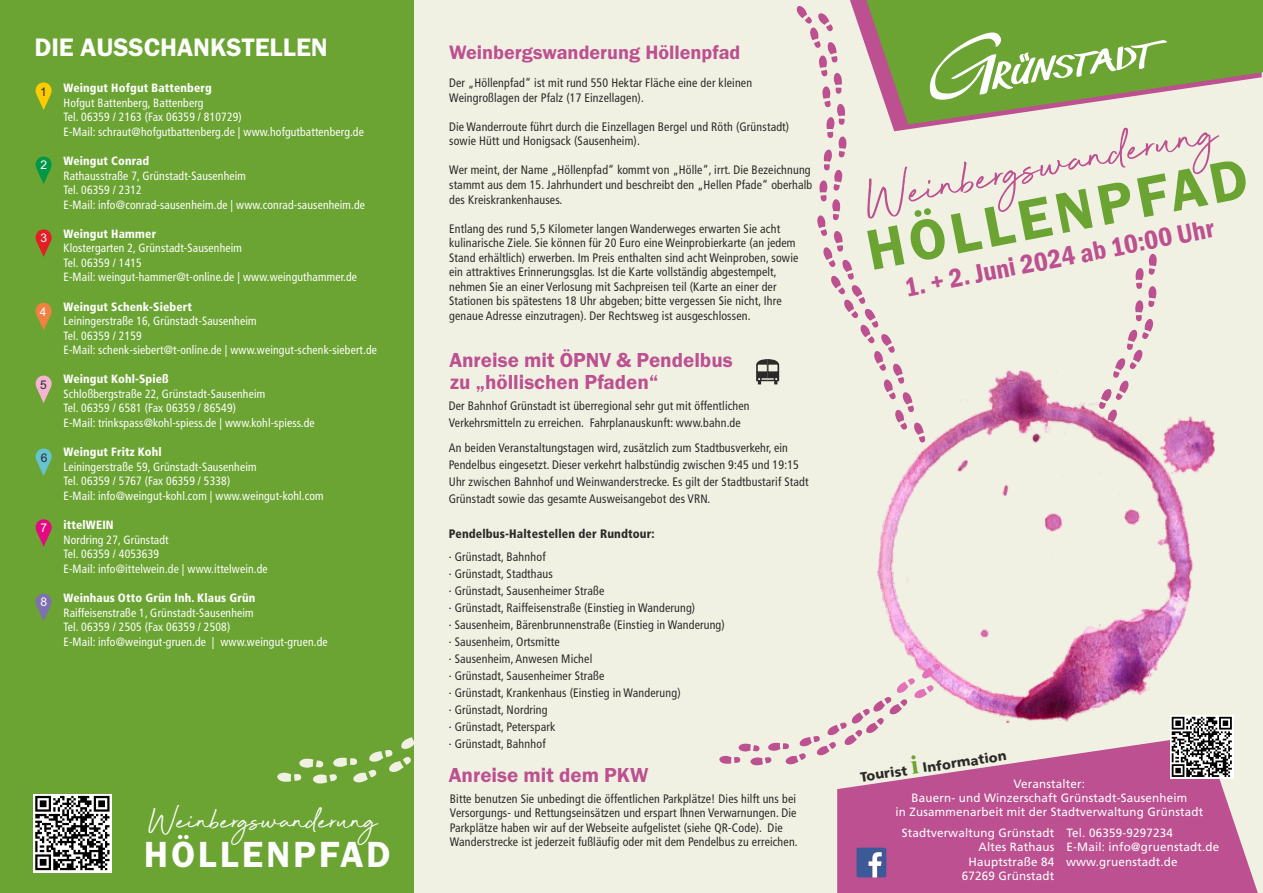
<style>
.page{position:relative;width:1263px;height:893px;background:#f1f1e3}
.page>*{position:absolute;margin:0;border:0;box-sizing:border-box;transform-origin:0 0}
.t1{font:60.45px "Beyond Infinity";color:#bc5090}
.t2{font:600 59.1px "Franklin Gothic";color:#6ba432}
.t3{font:38.55px "Beyond Infinity";color:#fefefe}
.t4{font:600 37.65px "Franklin Gothic";letter-spacing:.075em;color:#fefefe}
.t5{font:600 condensed 27.3px "Franklin Gothic";color:#bc5090}
.t6{font:600 26.25px "Franklin Gothic";color:#fefefe}
.t7{font:600 21px/22px "Franklin Gothic";color:#bc5090}
.t8{font:600 20.1px "Franklin Gothic";color:#bc5090}
.t9{font:900 13.5px "Frutiger";color:#2b2a29}
.t10{font:condensed 12.3px/17px "Frutiger";color:#2b2a29}
.t11{font:900 condensed 12.3px "Frutiger";color:#2b2a29}
.t12{font:condensed 12px/14.5px "Frutiger";color:#fefefe}
.t13{font:12px/14.2px "Frutiger";color:#fefefe;text-align:center}
.t14{font:900 condensed 12px "Frutiger";color:#fefefe}
.t15{font:12px "Arial";color:#fefefe}
.t16{font:12px "Arial";color:#2b2a29}
.s1{font-family:"Times New Roman";font-weight:700;font-size:27px;color:#6ba432}
</style>
<div class="page">
<svg style="left:837px;top:735px;width:421px;height:158px;fill:#bc5090"></svg>
<div style="left:0;top:0;width:414px;height:893px;background:#6ba432"></div>
<svg style="left:851px;top:0;width:412px;height:92px;fill:#6ba432"></svg>
<img style="left:877px;top:416px;width:338px;height:306px">
<svg style="left:796px;top:5px;width:371px;height:438px"></svg>
<svg style="left:277px;top:737px;width:137px;height:47px"></svg>
<svg style="left:719px;top:663px;width:222px;height:104px"></svg>
<svg style="left:856px;top:847px;width:30px;height:30px"></svg>
<svg style="left:756px;top:359px;width:23px;height:25px"></svg>
<svg style="left:33px;top:794px;width:79px;height:78px"></svg>
<svg style="left:35px;top:796px;width:75px;height:74px"></svg>
<div style="left:1170px;top:715px;width:63px;height:64px;background:linear-gradient(to right,#fff,#fff)"></div>
<svg style="left:1172px;top:717px;width:60px;height:60px"></svg>
<svg style="left:35px;top:82px;width:17px;height:28px"></svg>
<svg style="left:35px;top:229px;width:17px;height:28px"></svg>
<svg style="left:35px;top:156px;width:17px;height:28px"></svg>
<svg style="left:35px;top:448px;width:17px;height:28px"></svg>
<svg style="left:35px;top:519px;width:17px;height:28px"></svg>
<svg style="left:35px;top:593px;width:17px;height:28px"></svg>
<svg style="left:35px;top:303px;width:17px;height:27px"></svg>
<svg style="left:35px;top:375px;width:17px;height:28px"></svg>
<h3 class="t6" style="left:34px;top:38px;width:295px">DIE AUSSCHANKSTELLEN</h3>
<p class="t14" style="left:64px;top:83px;width:150px">Weingut Hofgut Battenberg</p>
<p class="t12" style="left:64px;top:96px;width:302px">Hofgut Battenberg, Battenberg<br>Tel. 06359 / 2163 (Fax 06359 / 810729)<br>E-Mail: schraut@hofgutbattenberg.de | www.hofgutbattenberg.de</p>
<p class="t14" style="left:64px;top:156px;width:87px">Weingut Conrad</p>
<p class="t12" style="left:64px;top:169px;width:303px">Rathausstraße 7, Grünstadt-Sausenheim<br>Tel. 06359 / 2312<br>E-Mail: info@conrad-sausenheim.de | www.conrad-sausenheim.de</p>
<p class="t14" style="left:64px;top:229px;width:94px">Weingut Hammer</p>
<p class="t12" style="left:64px;top:242px;width:295px">Klostergarten 2, Grünstadt-Sausenheim<br>Tel. 06359 / 1415<br>E-Mail: weingut-hammer@t-online.de | www.weinguthammer.de</p>
<p class="t14" style="left:64px;top:302px;width:130px">Weingut Schenk-Siebert</p>
<p class="t12" style="left:64px;top:315px;width:315px">Leiningerstraße 16, Grünstadt-Sausenheim<br>Tel. 06359 / 2159<br>E-Mail: schenk-siebert@t-online.de | www.weingut-schenk-siebert.de</p>
<p class="t14" style="left:64px;top:374px;width:107px">Weingut Kohl-Spieß</p>
<p class="t12" style="left:64px;top:387px;width:253px">Schloßbergstraße 22, Grünstadt-Sausenheim<br>Tel. 06359 / 6581 (Fax 06359 / 86549)<br>E-Mail: trinkspass@kohl-spiess.de | www.kohl-spiess.de</p>
<p class="t14" style="left:64px;top:447px;width:100px">Weingut Fritz Kohl</p>
<p class="t12" style="left:64px;top:460px;width:262px">Leiningerstraße 59, Grünstadt-Sausenheim<br>Tel. 06359 / 5767 (Fax 06359 / 5338)<br>E-Mail: info@weingut-kohl.com | www.weingut-kohl.com</p>
<p class="t14" style="left:64px;top:520px;width:52px">ittelWEIN</p>
<p class="t12" style="left:64px;top:533px;width:206px">Nordring 27, Grünstadt<br>Tel. 06359 / 4053639<br>E-Mail: info@ittelwein.de | www.ittelwein.de</p>
<p class="t14" style="left:64px;top:593px;width:193px">Weinhaus Otto Grün Inh. Klaus Grün</p>
<p class="t12" style="left:64px;top:606px;width:266px">Raiffeisenstraße 1, Grünstadt-Sausenheim<br>Tel. 06359 / 2505 (Fax 06359 / 2508)<br>E-Mail: info@weingut-gruen.de | www.weingut-gruen.de</p>
<p class="t16" style="left:40px;top:87px;width:8px">1</p>
<p class="t15" style="left:41px;top:160px;width:8px">2</p>
<p class="t15" style="left:40px;top:234px;width:8px">3</p>
<p class="t15" style="left:40px;top:307px;width:8px">4</p>
<p class="t16" style="left:40px;top:380px;width:8px">5</p>
<p class="t16" style="left:41px;top:453px;width:8px">6</p>
<p class="t15" style="left:40px;top:524px;width:8px">7</p>
<p class="t15" style="left:40px;top:597px;width:8px">8</p>
<h3 class="t3" style="left:148px;top:805px;width:231px">Weinbergswanderung</h3>
<h3 class="t4" style="left:144px;top:840px;width:248px">HÖLLENPFAD</h3>
<h3 class="t8" style="left:449px;top:45px;width:293px">Weinbergswanderung Höllenpfad</h3>
<p class="t10" style="left:449px;top:77px;width:305px;line-height:14.5px">Der „Höllenpfad“ ist mit rund 550 Hektar Fläche eine der kleinen<br>Weingroßlagen der Pfalz (17 Einzellagen).</p>
<p class="t10" style="left:449px;top:120px;width:342px;line-height:14.5px">Die Wanderroute führt durch die Einzellagen Bergel und Röth (Grünstadt) sowie Hütt und Honigsack (Sausenheim).</p>
<p class="t10" style="left:449px;top:164px;width:365px;line-height:14.5px">Wer meint, der Name „Höllenpfad“ kommt von „Hölle“, irrt. Die Bezeichnung stammt aus dem 15. Jahrhundert und beschreibt den „Hellen Pfade“ oberhalb des Kreiskrankenhauses.</p>
<p class="t10" style="left:449px;top:222px;width:351px;line-height:14.5px">Entlang des rund 5,5 Kilometer langen Wanderweges erwarten Sie acht kulinarische Ziele. Sie können für 20 Euro eine Weinprobierkarte (an jedem Stand erhältlich) erwerben. Im Preis enthalten sind acht Weinproben, sowie ein attraktives Erinnerungsglas. Ist die Karte vollständig abgestempelt, nehmen Sie an einer Verlosung mit Sachpreisen teil (Karte an einer der Stationen bis spätestens 18 Uhr abgeben; bitte vergessen Sie nicht, Ihre genaue Adresse einzutragen). Der Rechtsweg ist ausgeschlossen.</p>
<h3 class="t7" style="left:449px;top:350px;width:285px">Anreise mit ÖPNV &amp; Pendelbus zu „höllischen Pfaden“</h3>
<p class="t10" style="left:449px;top:398px;width:303px">Der Bahnhof Grünstadt ist überregional sehr gut mit öffentlichen<br>Verkehrsmitteln zu erreichen. Fahrplanauskunft: www.bahn.de</p>
<p class="t10" style="left:449px;top:440px;width:361px">An beiden Veranstaltungstagen wird, zusätzlich zum Stadtbusverkehr, ein Pendelbus eingesetzt. Dieser verkehrt halbstündig zwischen 9:45 und 19:15<br>Uhr zwischen Bahnhof und Weinwanderstrecke. Es gilt der Stadtbustarif Stadt Grünstadt sowie das gesamte Ausweisangebot des VRN.</p>
<p class="t11" style="left:449px;top:529px;width:208px">Pendelbus-Haltestellen der Rundtour:</p>
<p class="t10" style="left:449px;top:549px;width:278px">· Grünstadt, Bahnhof<br>· Grünstadt, Stadthaus<br>· Grünstadt, Sausenheimer Straße<br>· Grünstadt, Raiffeisenstraße (Einstieg in Wanderung)<br>· Sausenheim, Bärenbrunnenstraße (Einstieg in Wanderung) · Sausenheim, Ortsmitte<br>· Sausenheim, Anwesen Michel<br>· Grünstadt, Sausenheimer Straße<br>· Grünstadt, Krankenhaus (Einstieg in Wanderung)<br>· Grünstadt, Nordring<br>· Grünstadt, Peterspark<br>· Grünstadt, Bahnhof</p>
<h3 class="t7" style="left:449px;top:765px;width:201px">Anreise mit dem PKW</h3>
<p class="t10" style="left:450px;top:792px;width:349px;line-height:14.5px">Bitte benutzen Sie unbedingt die öffentlichen Parkplätze! Dies hilft uns bei Versorgungs- und Rettungseinsätzen und erspart Ihnen Verwarnungen. Die Parkplätze haben wir auf der Webseite aufgelistet (siehe QR-Code). Die Wanderstrecke ist jederzeit fußläufig oder mit dem Pendelbus zu erreichen.</p>
<h1 class="t1" style="left:859px;top:176px;width:361px;rotate:-11deg">Weinbergswanderung</h1>
<h2 class="t2" style="left:863px;top:230px;width:389px;rotate:-11deg">HÖLLENPFAD</h2>
<h3 class="t5" style="left:903px;top:278px;width:316px;rotate:-11deg">1. + 2. Juni 2024 ab 10:00 Uhr</h3>
<p class="t9" style="left:860px;top:771px;width:149px;rotate:-8deg">Tourist <span class="s1">i</span> Information</p>
<p class="t13" style="left:895px;top:778px;width:310px">Veranstalter:<br>Bauern- und Winzerschaft Grünstadt-Sausenheim<br>in Zusammenarbeit mit der Stadtverwaltung Grünstadt</p>
<p class="t13" style="left:902px;top:827px;width:154px;text-align:right">Stadtverwaltung Grünstadt<br>Altes Rathaus<br>Hauptstraße 84<br>67269 Grünstadt</p>
<p class="t13" style="left:1066px;top:827px;width:154px;text-align:left">Tel. 06359-9297234<br>E-Mail: info@gruenstadt.de www.gruenstadt.de</p>
</div>
